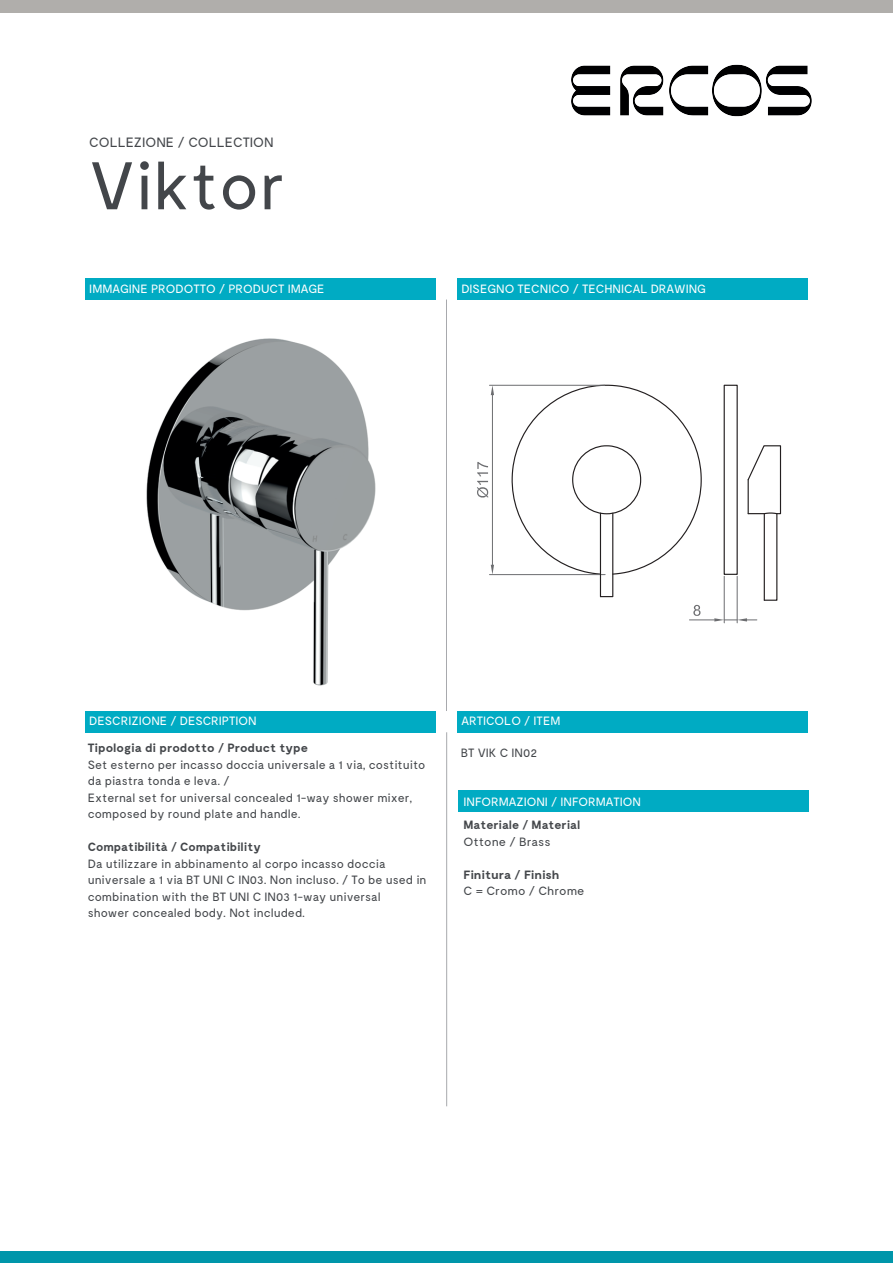
<style>
.page{position:relative;width:893px;height:1263px;background:#fff}
.page>*{position:absolute;margin:0;border:0;box-sizing:border-box;transform-origin:0 0}
.t1{font:67.2px "Moderat";color:#43464a}
.t2{font:13.5px "Moderat";color:#43464a}
.t3{font:12px/16.5px "Moderat";color:#43464a}
.t4{font:12px "Moderat";color:#fff}
.t5{font:700 12px "Moderat";color:#43464a}
</style>
<div class="page">
<div style="left:0;top:0;width:893px;height:12px;background:#b0aeab"></div>
<div style="left:0;top:1251px;width:893px;height:12px;background:#0096aa"></div>
<div style="left:85px;top:711px;width:351px;height:21px;background:#00abc3"></div>
<div style="left:457px;top:711px;width:351px;height:21px;background:#00abc3"></div>
<div style="left:85px;top:278px;width:351px;height:22px;background:#00abc3"></div>
<div style="left:457px;top:278px;width:351px;height:22px;background:#00abc3"></div>
<hr style="left:446px;top:300px;width:1px;height:411px;background:#a8a9ad">
<hr style="left:446px;top:732px;width:1px;height:374px;background:#a8a9ad">
<div style="left:458px;top:790px;width:350px;height:22px;background:#00abc3"></div>
<img style="left:571px;top:64px;width:241px;height:53px">
<img style="left:146px;top:338px;width:230px;height:348px">
<hr style="left:489px;top:385px;width:116px;height:1px;background:#6c6d70">
<hr style="left:489px;top:574px;width:116px;height:1px;background:#6c6d70">
<hr style="left:492px;top:395px;width:1px;height:170px;background:#6c6d70">
<svg style="left:491px;top:385px;width:3px;height:10px"></svg>
<svg style="left:491px;top:565px;width:3px;height:10px"></svg>
<svg style="left:477px;top:462px;width:12px;height:36px"></svg>
<hr style="left:737px;top:576px;width:1px;height:47px;background:#6c6d70">
<hr style="left:724px;top:576px;width:1px;height:47px;background:#6c6d70">
<svg style="left:511px;top:384px;width:271px;height:237px"></svg>
<p class="t2" style="left:89px;top:135px;width:186px">COLLEZIONE / COLLECTION</p>
<h1 class="t1" style="left:89px;top:148px;width:197px">Viktor</h1>
<p class="t4" style="left:89px;top:282px;width:237px">IMMAGINE PRODOTTO / PRODUCT IMAGE</p>
<p class="t4" style="left:461px;top:282px;width:246px">DISEGNO TECNICO / TECHNICAL DRAWING</p>
<p class="t4" style="left:89px;top:714px;width:169px">DESCRIZIONE / DESCRIPTION</p>
<p class="t5" style="left:88px;top:741px;width:222px">Tipologia di prodotto / Product type</p>
<p class="t3" style="left:88px;top:757px;width:339px">Set esterno per incasso doccia universale a 1 via, costituito da piastra tonda e leva. /<br>External set for universal concealed 1-way shower mixer, composed by round plate and handle.</p>
<p class="t5" style="left:88px;top:840px;width:175px">Compatibilità / Compatibility</p>
<p class="t3" style="left:88px;top:856px;width:340px">Da utilizzare in abbinamento al corpo incasso doccia universale a 1 via BT UNI C IN03. Non incluso. / To be used in combination with the BT UNI C IN03 1-way universal<br>shower concealed body. Not included.</p>
<p class="t4" style="left:461px;top:714px;width:101px">ARTICOLO / ITEM</p>
<p class="t3" style="left:461px;top:745px;width:78px">BT VIK C IN02</p>
<p class="t4" style="left:463px;top:795px;width:179px">INFORMAZIONI / INFORMATION</p>
<p class="t5" style="left:463px;top:818px;width:118px">Materiale / Material</p>
<p class="t3" style="left:463px;top:834px;width:89px">Ottone / Brass</p>
<p class="t5" style="left:463px;top:868px;width:98px">Finitura / Finish</p>
<p class="t3" style="left:463px;top:883px;width:123px">C = Cromo / Chrome</p>
</div>
